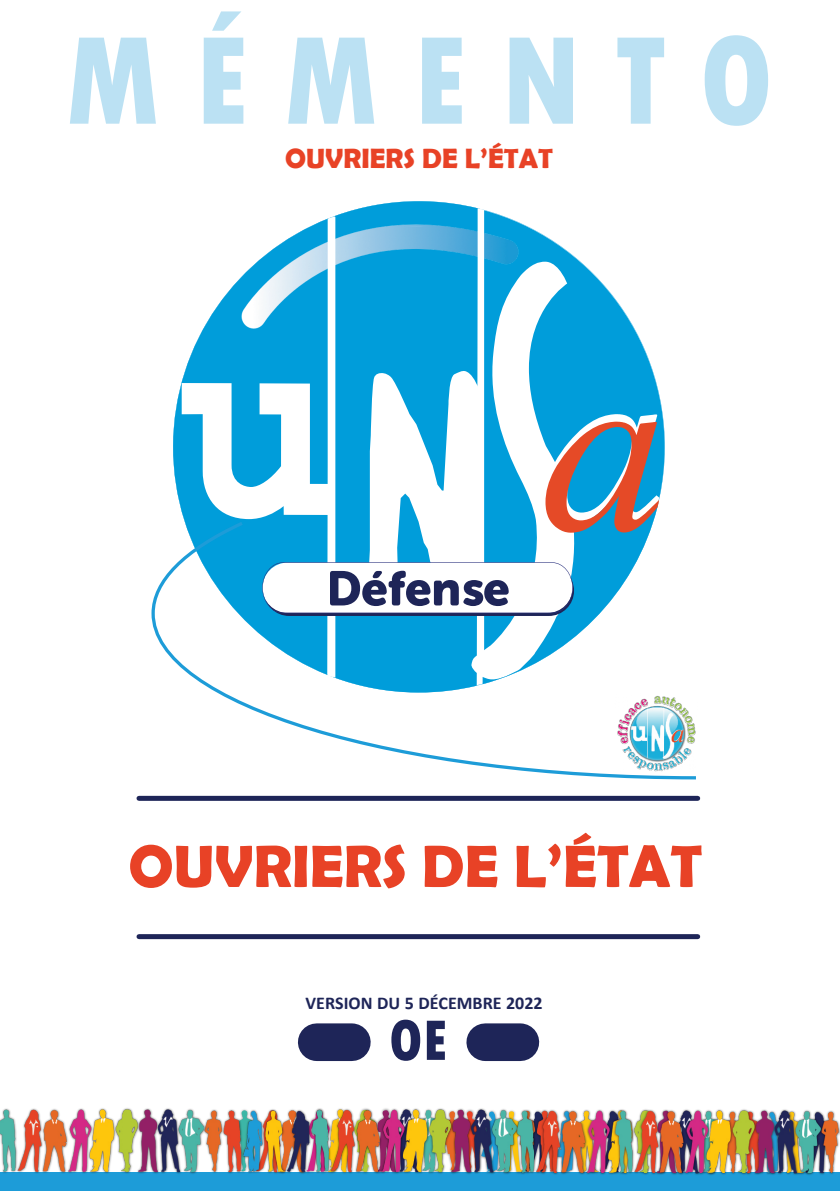
<style>
.page{position:relative;width:840px;height:1191px;background:#fff}
.page>*{position:absolute;margin:0;border:0;box-sizing:border-box;transform-origin:0 0}
.t1{font:800 condensed 132px "Tw Cen";letter-spacing:.245em;color:rgb(29 156 216/.3)}
.t2{font:700 60px "Berlin Sans FB Demi";color:#e84226}
.t3{font:800 condensed 60px "Tw Cen";color:#1e2558}
.t4{font:700 28px "Berlin Sans FB Demi";color:#e84226}
.t5{font:700 18px "Calibri";color:#1e2558}
</style>
<div class="page">
<div style="left:0;top:1172px;width:839px;height:19px;background:#1d9cd8"></div>
<img style="left:0;top:1108px;width:839px;height:67px">
<svg style="left:484px;top:210px;width:180px;height:295px;fill:#019dda"></svg>
<svg style="left:335px;top:201px;width:142px;height:221px;fill:#009dda"></svg>
<svg style="left:173px;top:219px;width:154px;height:300px"></svg>
<img style="left:241px;top:225px;width:277px;height:103px">
<img style="left:327px;top:216px;width:8px;height:206px">
<img style="left:477px;top:208px;width:7px;height:178px">
<img style="left:241px;top:226px;width:184px;height:94px">
<svg style="left:262px;top:422px;width:396px;height:97px"></svg>
<svg style="left:151px;top:519px;width:545px;height:261px"></svg>
<div style="left:139px;top:796px;width:558px;height:5px;background:#1e2558"></div>
<div style="left:316px;top:1023px;width:35px;height:38px;background:#1e2558"></div>
<div style="left:485px;top:1023px;width:35px;height:38px;background:#1e2558"></div>
<div style="left:139px;top:934px;width:558px;height:5px;background:#1e2558"></div>
<h1 class="t1" style="left:64px;top:33px;width:710px">MÉMENTO</h1>
<h3 class="t4" style="left:285px;top:142px;width:269px">OUVRIERS DE L’ÉTAT</h3>
<h2 class="t2" style="left:128px;top:831px;width:575px">OUVRIERS DE L’ÉTAT</h2>
<p class="t5" style="left:305px;top:995px;width:238px">VERSION DU 5 DÉCEMBRE 2022</p>
<h2 class="t3" style="left:389px;top:1018px;width:60px">OE</h2>
</div>
